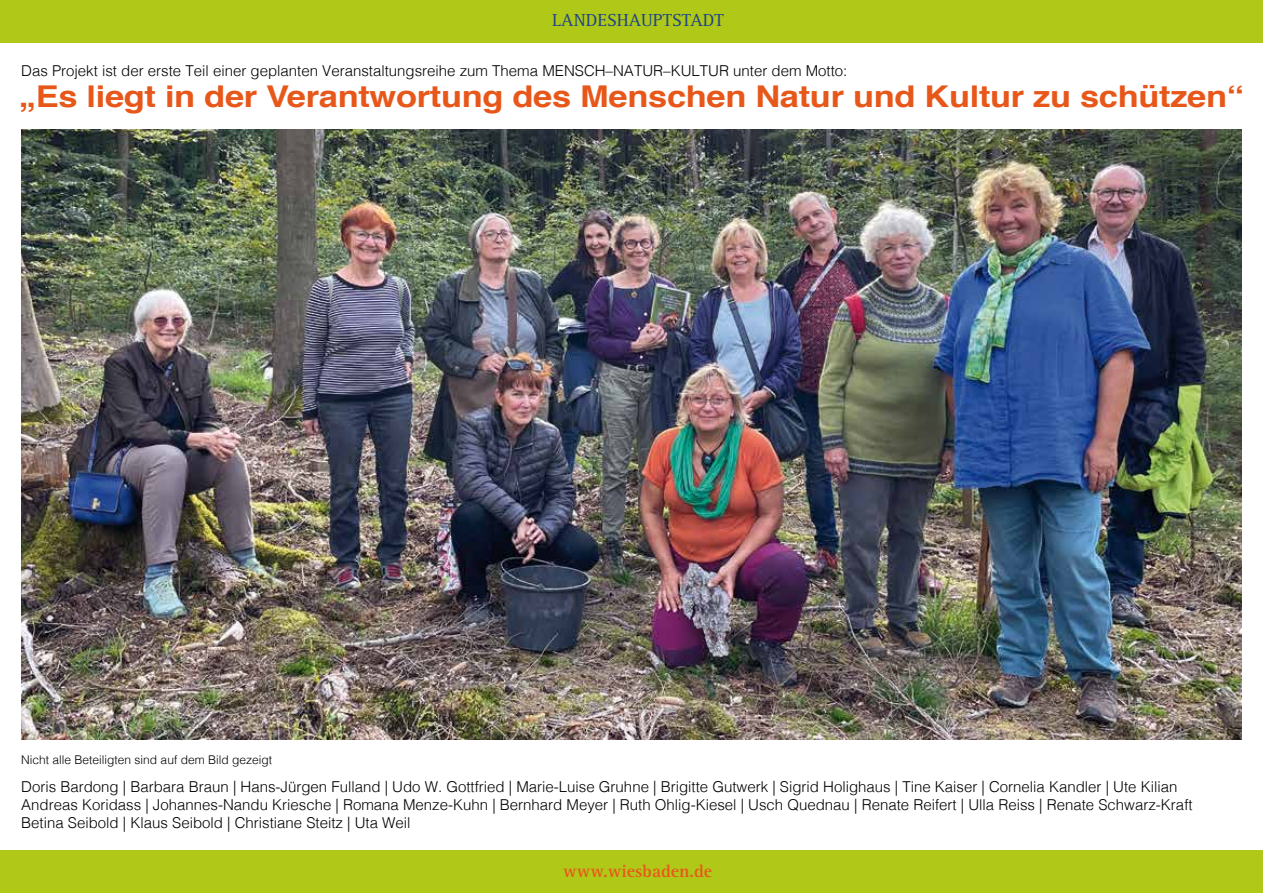
<style>
.page{position:relative;width:1263px;height:893px;background:#fff}
.page>*{position:absolute;margin:0;border:0;box-sizing:border-box;transform-origin:0 0}
.t1{font:700 30px "Helvetica";letter-spacing:-.01em;color:#e8571a;scale:1.15 1}
.t2{font:18px "Rotis Serif";color:#1e4488}
.t3{font:700 18px "Rotis Serif";color:#e8571a}
.t4{font:300 15px/18px "Helvetica";color:#000}
.t5{font:300 12px "Helvetica";color:#000}
</style>
<div class="page">
<img style="left:21px;top:130px;width:1221px;height:610px">
<div style="left:0;top:0;width:1263px;height:43px;background:#b0c818"></div>
<div style="left:0;top:850px;width:1263px;height:43px;background:#b0c818"></div>
<p class="t2" style="left:552px;top:9px;width:173px">LANDESHAUPTSTADT</p>
<p class="t4" style="left:21px;top:60px;width:828px">Das Projekt ist der erste Teil einer geplanten Veranstaltungsreihe zum Thema MENSCH–NATUR–KULTUR unter dem Motto:</p>
<h1 class="t1" style="left:19px;top:72px;width:1067px">„Es liegt in der Verantwortung des Menschen Natur und Kultur zu schützen“</h1>
<p class="t5" style="left:21px;top:749px;width:252px">Nicht alle Beteiligten sind auf dem Bild gezeigt</p>
<p class="t4" style="left:21px;top:777px;width:1173px">Doris Bardong | Barbara Braun | Hans-Jürgen Fulland | Udo W. Gottfried | Marie-Luise Gruhne | Brigitte Gutwerk | Sigrid Holighaus | Tine Kaiser | Cornelia Kandler | Ute Kilian<br>Andreas Koridass | Johannes-Nandu Kriesche | Romana Menze-Kuhn | Bernhard Meyer | Ruth Ohlig-Kiesel | Usch Quednau | Renate Reifert | Ulla Reiss | Renate Schwarz-Kraft<br>Betina Seibold | Klaus Seibold | Christiane Steitz | Uta Weil</p>
<p class="t3" style="left:563px;top:861px;width:150px">www.wiesbaden.de</p>
</div>
